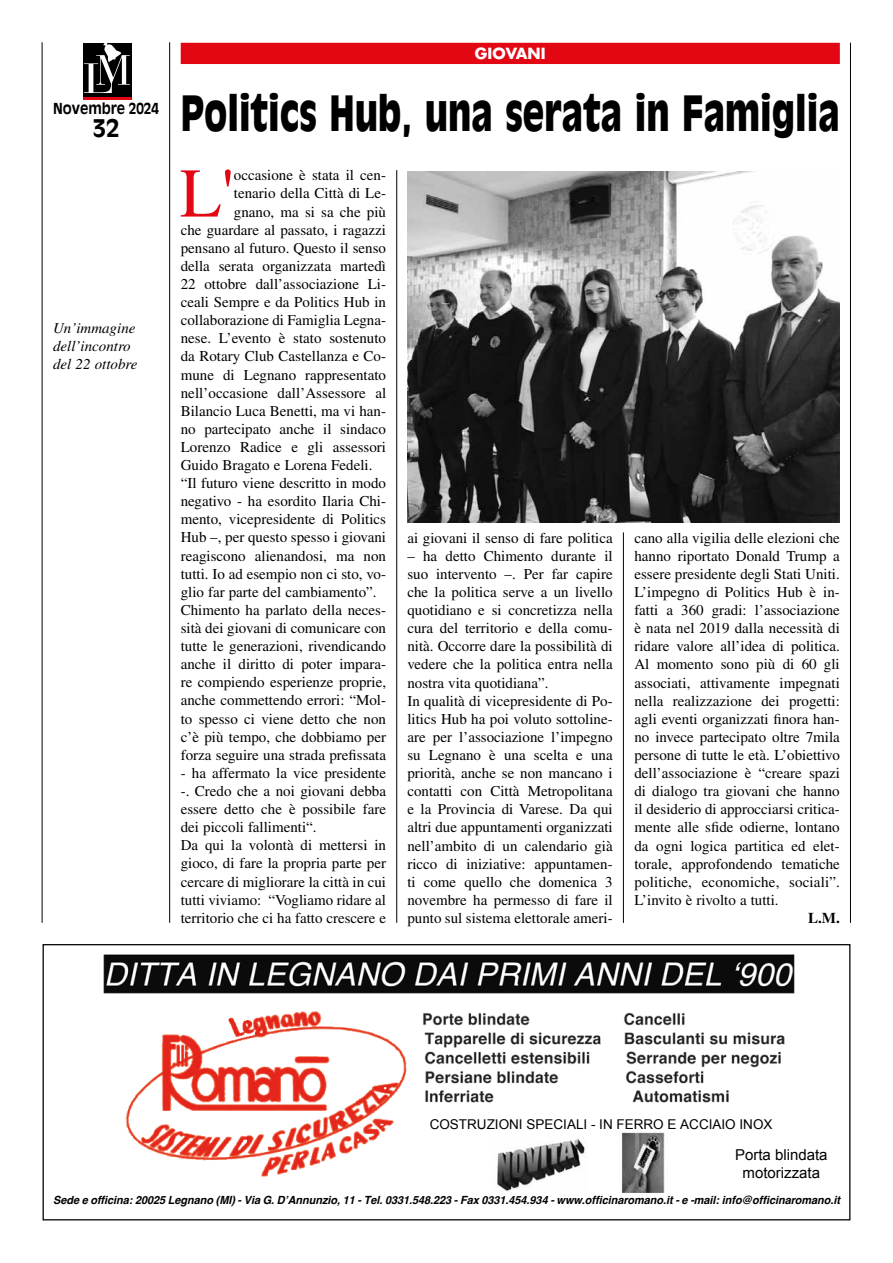
<style>
.page{position:relative;width:893px;height:1263px;background:#fff}
.page>*{position:absolute;margin:0;border:0;box-sizing:border-box;transform-origin:0 0}
.t1{font:69.75px "Times LT Std";color:#e30613}
.t2{font:900 48px "Antique Olive Std";color:#000;scale:.73 1}
.t3{font:700 24px "Antique Olive Std";color:#000}
.t4{font:15px/18.1px "Times LT Std";color:#000}
.t5{font:italic 15px/18px "Times LT Std";color:#000}
.t6{font:15px/18px "Arial";color:#000;text-align:center}
.t7{font:700 15px "Antique Olive Std";color:#000;scale:.9 1}
.t8{font:700 15px "Futura Std";color:#fff}
.t9{font:700 15px "Times LT Std";color:#000}
.t10{font:13.5px "Arial";color:#000}
.t11{font:italic 700 11.25px "Helvetica";letter-spacing:-.005em;color:#000}
</style>
<div class="page">
<div style="left:83px;top:44px;width:48px;height:54px;background:#000"></div>
<hr style="left:83px;top:98px;width:48px;height:2px;background:#e30613">
<svg style="left:84px;top:43px;width:46px;height:50px"></svg>
<img style="left:103px;top:954px;width:692px;height:149px">
<img style="left:122px;top:1003px;width:289px;height:174px">
<img style="left:621px;top:1132px;width:44px;height:61px">
<img style="left:497px;top:1137px;width:88px;height:54px">
<div style="left:181px;top:43px;width:659px;height:21px;background:#e30613"></div>
<hr style="left:42px;top:42px;width:1px;height:881px;background:#000">
<hr style="left:850px;top:43px;width:1px;height:880px;background:#000">
<hr style="left:169px;top:42px;width:1px;height:881px;background:#000">
<hr style="left:396px;top:170px;width:1px;height:753px;background:#000">
<hr style="left:623px;top:532px;width:1px;height:391px;background:#000">
<img style="left:407px;top:171px;width:433px;height:351px">
<p class="t7" style="left:53px;top:99px;width:119px">Novembre 2024</p>
<h3 class="t3" style="left:93px;top:113px;width:28px">32</h3>
<p class="t5" style="left:53px;top:319px;width:86px">Un’immagine dell’incontro del 22 ottobre</p>
<p class="t8" style="left:475px;top:43px;width:72px">GIOVANI</p>
<h2 class="t2" style="left:181px;top:84px;width:904px">Politics Hub, una serata in Famiglia</h2>
<h1 class="t1" style="left:180px;top:154px;width:56px">L'</h1>
<p class="t4" style="left:234px;top:166px;width:154px">occasione è stata il cen-</p>
<p class="t4" style="left:234px;top:184px;width:154px">tenario della Città di Le-</p>
<p class="t4" style="left:234px;top:202px;width:154px">gnano, ma si sa che più</p>
<p class="t4" style="left:181px;top:220px;width:207px">che guardare al passato, i ragazzi</p>
<p class="t4" style="left:181px;top:239px;width:207px">pensano al futuro. Questo il senso</p>
<p class="t4" style="left:181px;top:257px;width:207px">della serata organizzata martedì</p>
<p class="t4" style="left:181px;top:275px;width:207px">22 ottobre dall’associazione Li-</p>
<p class="t4" style="left:181px;top:293px;width:207px">ceali Sempre e da Politics Hub in</p>
<p class="t4" style="left:181px;top:311px;width:207px">collaborazione di Famiglia Legna-</p>
<p class="t4" style="left:181px;top:329px;width:207px">nese. L’evento è stato sostenuto</p>
<p class="t4" style="left:181px;top:347px;width:207px">da Rotary Club Castellanza e Co-</p>
<p class="t4" style="left:181px;top:365px;width:207px">mune di Legnano rappresentato</p>
<p class="t4" style="left:181px;top:383px;width:207px">nell’occasione dall’Assessore al</p>
<p class="t4" style="left:181px;top:402px;width:207px">Bilancio Luca Benetti, ma vi han-</p>
<p class="t4" style="left:181px;top:420px;width:207px">no partecipato anche il sindaco</p>
<p class="t4" style="left:181px;top:438px;width:207px">Lorenzo Radice e gli assessori</p>
<p class="t4" style="left:181px;top:456px;width:193px">Guido Bragato e Lorena Fedeli.</p>
<p class="t4" style="left:181px;top:474px;width:207px">“Il futuro viene descritto in modo</p>
<p class="t4" style="left:181px;top:492px;width:207px">negativo - ha esordito Ilaria Chi-</p>
<p class="t4" style="left:181px;top:510px;width:207px">mento, vicepresidente di Politics</p>
<p class="t4" style="left:181px;top:528px;width:207px">Hub –, per questo spesso i giovani</p>
<p class="t4" style="left:181px;top:546px;width:207px">reagiscono alienandosi, ma non</p>
<p class="t4" style="left:181px;top:564px;width:207px">tutti. Io ad esempio non ci sto, vo-</p>
<p class="t4" style="left:181px;top:583px;width:197px">glio far parte del cambiamento”.</p>
<p class="t4" style="left:181px;top:601px;width:207px">Chimento ha parlato della neces-</p>
<p class="t4" style="left:181px;top:619px;width:207px">sità dei giovani di comunicare con</p>
<p class="t4" style="left:181px;top:637px;width:207px">tutte le generazioni, rivendicando</p>
<p class="t4" style="left:181px;top:655px;width:207px">anche il diritto di poter impara-</p>
<p class="t4" style="left:181px;top:673px;width:207px">re compiendo esperienze proprie,</p>
<p class="t4" style="left:181px;top:691px;width:207px">anche commettendo errori: “Mol-</p>
<p class="t4" style="left:181px;top:709px;width:207px">to spesso ci viene detto che non</p>
<p class="t4" style="left:181px;top:727px;width:207px">c’è più tempo, che dobbiamo per</p>
<p class="t4" style="left:181px;top:746px;width:207px">forza seguire una strada prefissata</p>
<p class="t4" style="left:181px;top:764px;width:207px">- ha affermato la vice presidente -. Credo che a noi giovani debba essere detto che è possibile fare dei piccoli fallimenti“.<br>Da qui la volontà di mettersi in gioco, di fare la propria parte per cercare di migliorare la città in cui tutti viviamo: “Vogliamo ridare al territorio che ci ha fatto crescere e</p>
<p class="t4" style="left:407px;top:528px;width:207px">ai giovani il senso di fare politica</p>
<p class="t4" style="left:407px;top:547px;width:207px">– ha detto Chimento durante il suo intervento –. Per far capire che la politica serve a un livello quotidiano e si concretizza nella cura del territorio e della comu&shy;nità. Occorre dare la possibilità di vedere che la politica entra nella nostra vita quotidiana”.<br>In qualità di vicepresidente di Po&shy;litics Hub ha poi voluto sottoline&shy;are per l’associazione l’impegno su Legnano è una scelta e una priorità, anche se non mancano i contatti con Città Metropolitana e la Provincia di Varese. Da qui altri due appuntamenti organizzati nell’ambito di un calendario già ricco di iniziative: appuntamen&shy;ti come quello che domenica 3 novembre ha permesso di fare il punto sul sistema elettorale ameri-</p>
<p class="t4" style="left:634px;top:528px;width:207px;text-align:justify">cano alla vigilia delle elezioni che hanno riportato Donald Trump a essere presidente degli Stati Uniti.<br>L’impegno di Politics Hub è in&shy;fatti a 360 gradi: l’associazione è nata nel 2019 dalla necessità di ridare valore all’idea di politica.<br>Al momento sono più di 60 gli associati, attivamente impegnati nella realizzazione dei progetti: agli eventi organizzati finora han&shy;no invece partecipato oltre 7mila persone di tutte le età. L’obiettivo dell’associazione è “creare spazi di dialogo tra giovani che hanno il desiderio di approcciarsi critica&shy;mente alle sfide odierne, lontano da ogni logica partitica ed elet&shy;torale, approfondendo tematiche politiche, economiche, sociali”.<br>L’invito è rivolto a tutti.</p>
<p class="t9" style="left:808px;top:909px;width:33px">L.M.</p>
<p class="t10" style="left:430px;top:1115px;width:344px">COSTRUZIONI SPECIALI - IN FERRO E ACCIAIO INOX</p>
<p class="t6" style="left:735px;top:1145px;width:94px">Porta blindata motorizzata</p>
<p class="t11" style="left:53px;top:1193px;width:788px">Sede e officina: 20025 Legnano (MI) - Via G. D’Annunzio, 11 - Tel. 0331.548.223 - Fax 0331.454.934 - www.officinaromano.it - e -mail: info@officinaromano.it</p>
</div>
